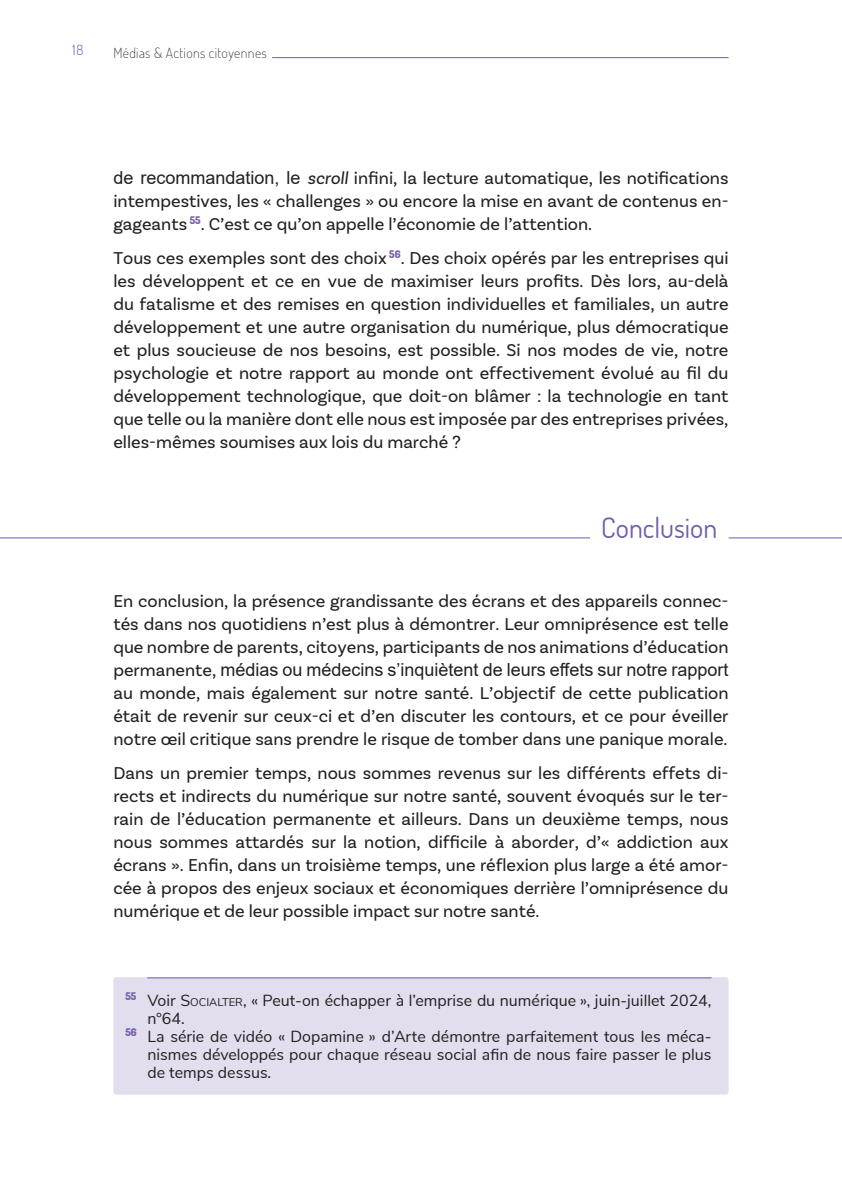
<style>
.page{position:relative;width:842px;height:1191px;background:#fff}
.page>*{position:absolute;margin:0;border:0;box-sizing:border-box;transform-origin:0 0}
.t1{font:28px "Dosis";color:#745ca7}
.t2{font:18px/23px "Basic Sans";color:#231f20;text-align:justify}
.t3{font:18px "Arial";color:#231f20}
.t4{font:16px "Nunito Sans";color:#231f20}
.t5{font:200 14px "Dosis";letter-spacing:.025em;color:#231f20}
.t6{font:300 14px "Dosis";color:#745ca7}
.s1{font-family:"Arial"}
.s2{font-style:italic}
.s3{font-family:"Basic Sans"}
.s4{font-style:inherit}
.s5{font-size:11.2px}
</style>
<div class="page">
<hr style="left:113px;top:57px;width:616px;height:1px;background:#745ca7">
<div style="left:108px;top:52px;width:164px;height:10px;background:#fff"></div>
<div style="left:113px;top:977px;width:616px;height:117px;background:#e2deee;border-radius:3px"></div>
<hr style="left:0;top:537px;width:842px;height:1px;background:#745ca7">
<div style="left:590px;top:533px;width:139px;height:8px;background:#fff"></div>
<hr style="left:147px;top:977px;width:564px;height:1px;background:#745ca7">
<p class="t6" style="left:73px;top:41px;width:12px">18</p>
<p class="t5" style="left:113px;top:44px;width:155px">Médias &amp; Actions citoyennes</p>
<p class="t2" style="left:113px;top:166px;width:617px"><span class="s1">de recommandation, le</span> <span class="s2">scroll</span> infini, la lecture automatique, les notifications intempestives, les « challenges » ou encore la mise en avant de contenus en&shy;gageants <sup>55</sup>. C’est ce qu’on appelle l’économie de l’attention.</p>
<p class="t2" style="left:113px;top:246px;width:617px">Tous ces exemples sont des choix <sup>56</sup>. Des choix opérés par les entreprises qui les développent et ce en vue de maximiser leurs profits. Dès lors, au-delà du fatalisme et des remises en question individuelles et familiales, un autre développement et une autre organisation du numérique, plus démocratique et plus soucieuse de nos besoins, est possible. Si nos modes de vie, notre psychologie et notre rapport au monde ont effectivement évolué au fil du développement technologique, que doit-on blâmer : la technologie en tant que telle ou la manière dont elle nous est imposée par des entreprises privées, elles-mêmes soumises aux lois du marché ?</p>
<h1 class="t1" style="left:601px;top:510px;width:117px">Conclusion</h1>
<p class="t2" style="left:113px;top:589px;width:617px">En conclusion, la présence grandissante des écrans et des appareils connec&shy;tés dans nos quotidiens n’est plus à démontrer. Leur omniprésence est telle que nombre de parents, citoyens, participants de nos animations d’éducation</p>
<p class="t3" style="left:113px;top:657px;width:617px"><span class="s3">permanente,</span> médias ou médecins s’inquiètent de leurs effets sur notre rapport</p>
<p class="t2" style="left:113px;top:681px;width:617px">au monde, mais également sur notre santé. L’objectif de cette publication était de revenir sur ceux-ci et d’en discuter les contours, et ce pour éveiller notre œil critique sans prendre le risque de tomber dans une panique morale.</p>
<p class="t2" style="left:113px;top:761px;width:617px">Dans un premier temps, nous sommes revenus sur les différents effets di&shy;rects et indirects du numérique sur notre santé, souvent évoqués sur le ter&shy;rain de l’éducation permanente et ailleurs. Dans un deuxième temps, nous nous sommes attardés sur la notion, difficile à aborder, d’« addiction aux écrans ». Enfin, dans un troisième temps, une réflexion plus large a été amor&shy;cée à propos des enjeux sociaux et économiques derrière l’omniprésence du numérique et de leur possible impact sur notre santé.</p>
<p class="t4" style="left:125px;top:988px;width:588px"><sup>55</sup> Voir <span class="s4">S</span><span class="s5">OCIALTER</span>, « Peut-on échapper à l’emprise du numérique », juin-juillet 2024,</p>
<p class="t4" style="left:147px;top:1006px;width:39px">n°64.</p>
<p class="t4" style="left:125px;top:1024px;width:588px"><sup>56</sup> La série de vidéo « Dopamine » d’Arte démontre parfaitement tous les méca-</p>
<p class="t4" style="left:147px;top:1042px;width:566px">nismes développés pour chaque réseau social afin de nous faire passer le plus</p>
<p class="t4" style="left:147px;top:1060px;width:125px">de temps dessus.</p>
</div>
